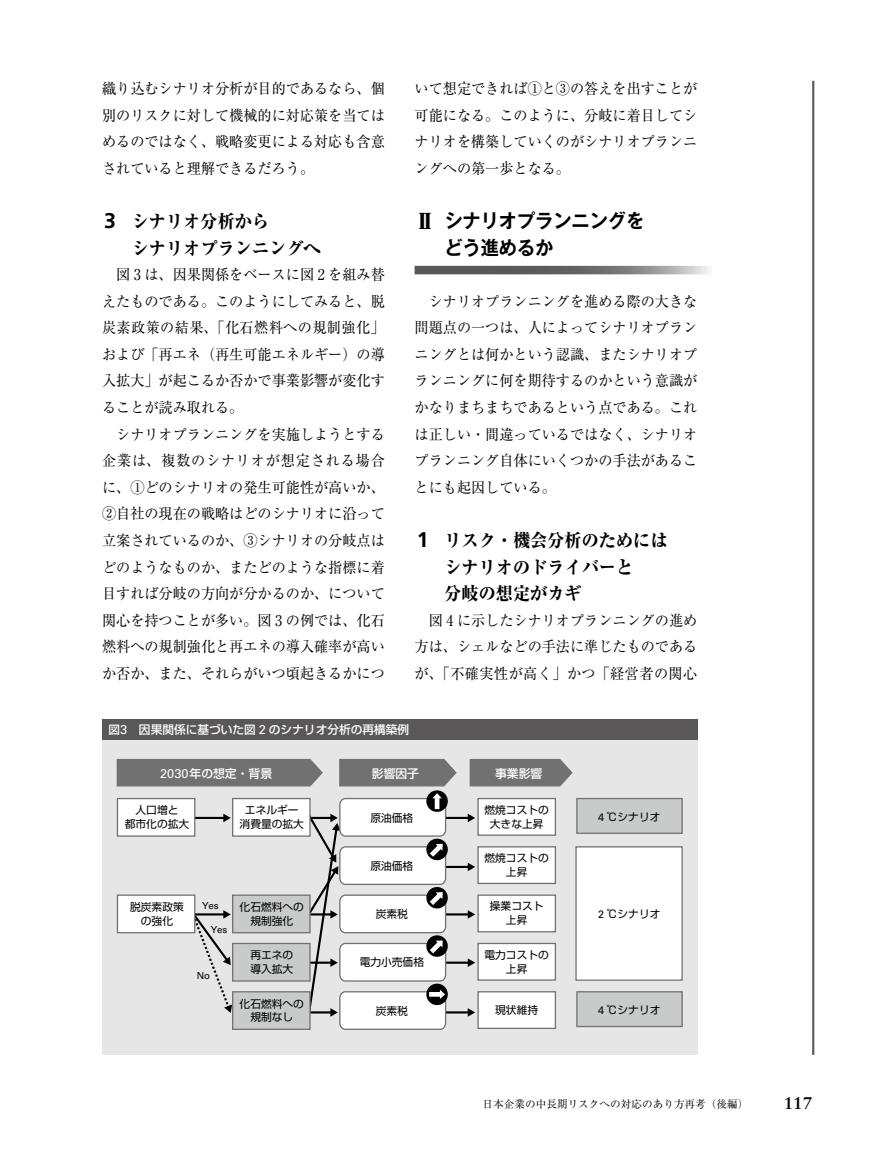
<style>
.page{position:relative;width:893px;height:1157px;background:#fff}
.page>*{position:absolute;margin:0;border:0;box-sizing:border-box;transform-origin:0 0}
.t1{font:700 19.2px/26.5px "Gothic MB101 Pr 6 N De";color:#000;scale:.95 1}
.t2{font:800 18px/26.5px "Ryumin Pr 6 N";color:#000;scale:.95 1}
.t3{font:700 16.95px "Sabon LT Std";color:#000}
.t4{font:14.85px/26.5px "Ryumin Pr 6 N";color:#000;text-align:justify;scale:.95 1}
.t5{font:500 11.85px "Shin Go Pr 6 N";color:#fff}
.t6{font:500 11.7px "Shin Go Pr 6 N";color:#fff}
.t7{font:10.8px/14px "Shin Go Pr 6 N";color:#000;text-align:center}
.t8{font:10.65px "Ryumin Pr 6 N";color:#000}
.t9{font:9.6px "Univers LT Std";color:#000}
.s1{font-family:"Frutiger LT Std";font-weight:700;font-size:21.3px}
.s2{font-family:"Ryumin Pr 6 N";font-weight:900;font-size:21.3px}
.s3{font-family:"Univers LT Std";font-weight:400;font-size:12.9px}
.s4{font-family:"Univers LT Std";font-weight:400;font-size:12.75px}
.s5{font-family:"Univers LT Std"}
</style>
<div class="page">
<hr style="left:812px;top:81px;width:2px;height:973px;background:#595757">
<svg style="left:415px;top:266px;width:294px;height:8px;background:#767575"></svg>
<div style="left:102px;top:719px;width:595px;height:21px;background:#595757"></div>
<div style="left:102px;top:740px;width:595px;height:314px;background:#e6e6e6"></div>
<hr style="left:184px;top:817px;width:41px;height:2px;background:#000">
<svg style="left:223px;top:813px;width:8px;height:9px"></svg>
<hr style="left:428px;top:817px;width:41px;height:2px;background:#000">
<svg style="left:468px;top:814px;width:7px;height:8px"></svg>
<hr style="left:428px;top:866px;width:41px;height:2px;background:#000">
<svg style="left:468px;top:863px;width:7px;height:8px"></svg>
<svg style="left:189px;top:909px;width:43px;height:104px"></svg>
<hr style="left:428px;top:913px;width:41px;height:2px;background:#000">
<svg style="left:468px;top:910px;width:7px;height:8px"></svg>
<hr style="left:428px;top:961px;width:41px;height:2px;background:#000">
<svg style="left:468px;top:958px;width:7px;height:9px"></svg>
<svg style="left:305px;top:813px;width:35px;height:203px"></svg>
<hr style="left:428px;top:1011px;width:41px;height:2px;background:#000">
<svg style="left:468px;top:1008px;width:7px;height:8px"></svg>
<svg style="left:116px;top:759px;width:207px;height:28px;background:#787777"></svg>
<svg style="left:339px;top:759px;width:118px;height:28px;background:#7a7979"></svg>
<svg style="left:469px;top:759px;width:104px;height:28px;background:#7c7b7b"></svg>
<div style="left:117px;top:798px;width:78px;height:38px;background:#fff"></div>
<div style="left:117px;top:798px;width:78px;height:38px;border:1px solid #727171"></div>
<div style="left:233px;top:798px;width:77px;height:38px;background:#fff"></div>
<div style="left:232px;top:798px;width:79px;height:38px;border:1px solid #727171"></div>
<div style="left:340px;top:798px;width:106px;height:38px;background:#fff;border-radius:6px"></div>
<div style="left:339px;top:798px;width:107px;height:38px;border:1px solid #727171;border-radius:6px"></div>
<div style="left:478px;top:798px;width:77px;height:37px;background:#fff"></div>
<div style="left:477px;top:798px;width:79px;height:37px;border:1px solid #727171"></div>
<div style="left:576px;top:847px;width:106px;height:133px;background:#fff"></div>
<div style="left:575px;top:846px;width:108px;height:134px;border:1px solid #727171"></div>
<div style="left:577px;top:798px;width:105px;height:35px;background:#c9caca"></div>
<div style="left:576px;top:798px;width:107px;height:36px;border:1px solid #727171"></div>
<div style="left:577px;top:991px;width:105px;height:35px;background:#c9caca"></div>
<div style="left:576px;top:991px;width:107px;height:36px;border:1px solid #727171"></div>
<svg style="left:426px;top:790px;width:22px;height:22px"></svg>
<svg style="left:432px;top:793px;width:10px;height:16px"></svg>
<div style="left:340px;top:847px;width:106px;height:37px;background:#fff;border-radius:6px"></div>
<div style="left:339px;top:846px;width:107px;height:39px;border:1px solid #727171;border-radius:6px"></div>
<div style="left:478px;top:847px;width:77px;height:36px;background:#fff"></div>
<div style="left:477px;top:846px;width:79px;height:38px;border:1px solid #727171"></div>
<svg style="left:425px;top:838px;width:23px;height:23px"></svg>
<div style="left:117px;top:895px;width:78px;height:37px;background:#fff"></div>
<div style="left:117px;top:894px;width:78px;height:39px;border:1px solid #727171"></div>
<div style="left:233px;top:895px;width:77px;height:37px;background:#c9caca"></div>
<div style="left:232px;top:894px;width:79px;height:39px;border:1px solid #727171"></div>
<div style="left:340px;top:895px;width:106px;height:37px;background:#fff;border-radius:6px"></div>
<div style="left:339px;top:894px;width:107px;height:39px;border:1px solid #727171;border-radius:6px"></div>
<div style="left:478px;top:895px;width:77px;height:36px;background:#fff"></div>
<div style="left:477px;top:894px;width:79px;height:38px;border:1px solid #727171"></div>
<svg style="left:425px;top:887px;width:23px;height:22px"></svg>
<div style="left:233px;top:943px;width:77px;height:38px;background:#c9caca"></div>
<div style="left:232px;top:942px;width:79px;height:39px;border:1px solid #727171"></div>
<div style="left:340px;top:943px;width:106px;height:38px;background:#fff;border-radius:6px"></div>
<div style="left:339px;top:942px;width:107px;height:39px;border:1px solid #727171;border-radius:6px"></div>
<div style="left:478px;top:943px;width:77px;height:37px;background:#fff"></div>
<div style="left:477px;top:942px;width:79px;height:38px;border:1px solid #727171"></div>
<svg style="left:425px;top:935px;width:23px;height:22px"></svg>
<div style="left:233px;top:991px;width:77px;height:38px;background:#c9caca"></div>
<div style="left:232px;top:991px;width:79px;height:39px;border:1px solid #727171"></div>
<div style="left:340px;top:991px;width:106px;height:38px;background:#fff;border-radius:6px"></div>
<div style="left:339px;top:991px;width:107px;height:39px;border:1px solid #727171;border-radius:6px"></div>
<div style="left:478px;top:991px;width:77px;height:37px;background:#fff"></div>
<div style="left:477px;top:991px;width:79px;height:38px;border:1px solid #727171"></div>
<svg style="left:426px;top:983px;width:22px;height:22px"></svg>
<svg style="left:429px;top:989px;width:16px;height:10px"></svg>
<p class="t4" style="left:102px;top:74px;width:299px">織り込むシナリオ分析が目的であるなら、個別のリスクに対して機械的に対応策を当てはめるのではなく、戦略変更による対応も含意されていると理解できるだろう。</p>
<p class="t2" style="left:132px;top:207px;width:200px;text-indent:-28px"><span class="s1">3</span> シナリオ分析から<br>シナリオプランニングへ</p>
<p class="t4" style="left:102px;top:260px;width:299px;text-indent:14px">図 3 は、因果関係をベースに図 2 を組み替えたものである。このようにしてみると、脱炭素政策の結果、「化石燃料への規制強化」および「再エネ（再生可能エネルギー）の導入拡大」が起こるか否かで事業影響が変化することが読み取れる。</p>
<p class="t4" style="left:102px;top:420px;width:299px;text-indent:14px">シナリオプランニングを実施しようとする企業は、複数のシナリオが想定される場合に、①どのシナリオの発生可能性が高いか、②自社の現在の戦略はどのシナリオに沿って立案されているのか、③シナリオの分岐点はどのようなものか、またどのような指標に着目すれば分岐の方向が分かるのか、について関心を持つことが多い。図 3 の例では、化石燃料への規制強化と再エネの導入確率が高いか否か、また、それらがいつ頃起きるかにつ</p>
<p class="t4" style="left:415px;top:74px;width:299px">いて想定できれば①と③の答えを出すことが可能になる。このように、分岐に着目してシナリオを構築していくのがシナリオプランニングへの第一歩となる。</p>
<p class="t1" style="left:444px;top:207px;width:212px;text-indent:-30px"><span class="s2">Ⅱ</span> シナリオプランニングをどう進めるか</p>
<p class="t4" style="left:415px;top:287px;width:299px;text-indent:14px">シナリオプランニングを進める際の大きな問題点の一つは、人によってシナリオプランニングとは何かという認識、またシナリオプランニングに何を期待するのかという意識がかなりまちまちであるという点である。これは正しい・間違っているではなく、シナリオプランニング自体にいくつかの手法があることにも起因している。</p>
<p class="t2" style="left:444px;top:526px;width:236px;text-indent:-28px"><span class="s1">1</span> リスク・機会分析のためにはシナリオのドライバーと<br>分岐の想定がカギ</p>
<p class="t4" style="left:415px;top:606px;width:299px;text-indent:14px">図 4 に示したシナリオプランニングの進め方は、シェルなどの手法に準じたものであるが、「不確実性が高く」かつ「経営者の関心</p>
<p class="t6" style="left:108px;top:720px;width:302px">図<span class="s3">3</span>　因果関係に基づいた図 <span class="s3">2</span> のシナリオ分析の再構築例</p>
<p class="t5" style="left:160px;top:763px;width:113px"><span class="s4">2030</span>年の想定・背景</p>
<p class="t5" style="left:372px;top:763px;width:49px">影響因子</p>
<p class="t5" style="left:495px;top:763px;width:49px">事業影響</p>
<p class="t7" style="left:125px;top:802px;width:66px">人口増と<br>都市化の拡大</p>
<p class="t7" style="left:484px;top:802px;width:66px">燃焼コストの大きな上昇</p>
<p class="t7" style="left:240px;top:802px;width:66px">エネルギー消費量の拡大</p>
<p class="t7" style="left:370px;top:809px;width:44px">原油価格</p>
<p class="t7" style="left:598px;top:808px;width:64px"><span class="s5">4</span> ℃シナリオ</p>
<p class="t7" style="left:370px;top:858px;width:44px">原油価格</p>
<p class="t7" style="left:484px;top:850px;width:66px">燃焼コストの上昇</p>
<p class="t7" style="left:130px;top:899px;width:55px">脱炭素政策の強化</p>
<p class="t7" style="left:240px;top:899px;width:66px">化石燃料への規制強化</p>
<p class="t7" style="left:376px;top:906px;width:34px">炭素税</p>
<p class="t7" style="left:490px;top:898px;width:55px">操業コスト上昇</p>
<p class="t7" style="left:250px;top:947px;width:44px;text-align:left">再エネの導入拡大</p>
<p class="t7" style="left:360px;top:954px;width:66px">電力小売価格</p>
<p class="t7" style="left:484px;top:947px;width:66px">電力コストの上昇</p>
<p class="t7" style="left:240px;top:995px;width:66px">化石燃料への規制なし</p>
<p class="t7" style="left:376px;top:1002px;width:34px">炭素税</p>
<p class="t7" style="left:495px;top:1002px;width:44px">現状維持</p>
<p class="t9" style="left:202px;top:899px;width:18px">Yes</p>
<p class="t9" style="left:211px;top:923px;width:18px">Yes</p>
<p class="t9" style="left:197px;top:970px;width:15px">No</p>
<p class="t7" style="left:598px;top:905px;width:64px"><span class="s5">2</span> ℃シナリオ</p>
<p class="t7" style="left:598px;top:1002px;width:64px"><span class="s5">4</span> ℃シナリオ</p>
<p class="t8" style="left:483px;top:1095px;width:267px">日本企業の中長期リスクへの対応のあり方再考（後編）</p>
<p class="t3" style="left:784px;top:1093px;width:30px">117</p>
</div>
